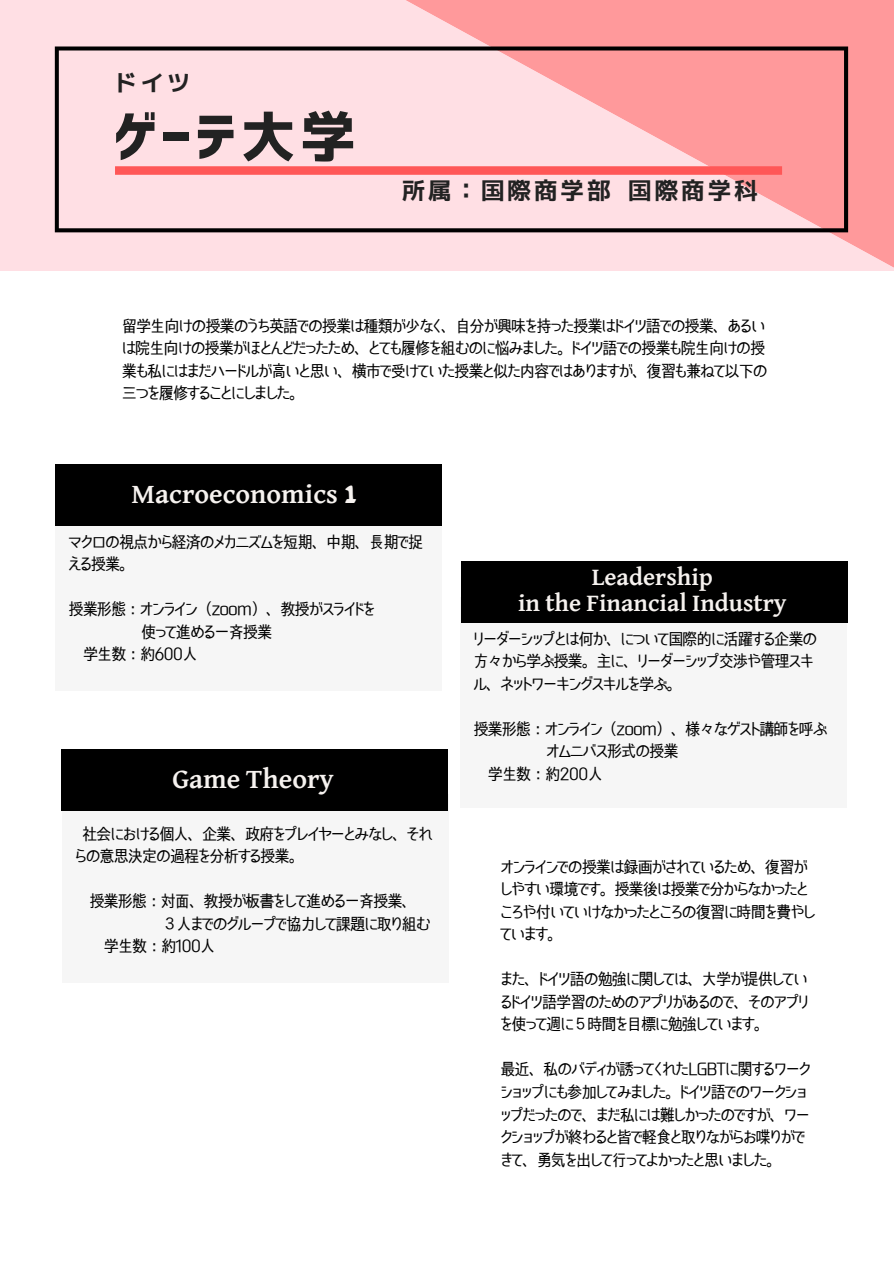
<style>
.page{position:relative;width:894px;height:1264px;background:#fff}
.page>*{position:absolute;margin:0;border:0;box-sizing:border-box;transform-origin:0 0}
.t1{font:55.95px "Corporate Logo Bold";letter-spacing:.07em;color:#222}
.t2{font:700 28.05px "David Libre";color:#f6f2ef}
.t3{font:700 25.05px "David Libre";color:#f6f2ef}
.t4{font:23.4px "mplus 1 m bold";letter-spacing:.13em;color:#222}
.t5{font:16.5px/22.5px "Smart Font UI Proportional";letter-spacing:-.06em;color:#000}
</style>
<div class="page">
<div style="left:0;top:0;width:893px;height:270px;background:#ffdfe4"></div>
<svg style="left:394px;top:0;width:499px;height:271px;fill:#ff999b"></svg>
<svg style="left:55px;top:46px;width:792px;height:186px"></svg>
<svg style="left:115px;top:166px;width:666px;height:9px;background:#ff5d5d"></svg>
<div style="left:55px;top:500px;width:386px;height:190px;background:#f6f6f6"></div>
<div style="left:55px;top:463px;width:386px;height:62px;background:#000"></div>
<div style="left:461px;top:560px;width:386px;height:62px;background:#000"></div>
<svg style="left:461px;top:622px;width:385px;height:1px"></svg>
<div style="left:62px;top:794px;width:386px;height:188px;background:#f6f6f6"></div>
<div style="left:61px;top:749px;width:386px;height:62px;background:#000"></div>
<p class="t4" style="left:114px;top:66px;width:78px">ドイツ</p>
<p class="t1" style="left:114px;top:109px;width:244px">ゲーテ大学</p>
<p class="t4" style="left:401px;top:174px;width:357px">所属：国際商学部 国際商学科</p>
<p class="t5" style="left:122px;top:314px;width:647px">留学生向けの授業のうち英語での授業は種類が少なく、自分が興味を持った授業はドイツ語での授業、あるいは院生向けの授業がほとんどだったため、とても履修を組むのに悩みました。ドイツ語での授業も院生向けの授業も私にはまだハードルが高いと思い、横市で受けていた授業と似た内容ではありますが、復習も兼ねて以下の三つを履修することにしました。</p>
<p class="t2" style="left:131px;top:481px;width:227px">Macroeconomics 1</p>
<p class="t5" style="left:68px;top:530px;width:356px">マクロの視点から経済のメカニズムを短期、中期、長期で捉える授業。</p>
<p class="t5" style="left:68px;top:597px;width:308px">授業形態：オンライン（zoom）、教授がスライドを</p>
<p class="t5" style="left:141px;top:620px;width:133px">使って進める一斉授業</p>
<p class="t5" style="left:83px;top:642px;width:116px">学生数：約600人</p>
<p class="t2" style="left:172px;top:767px;width:163px">Game Theory</p>
<p class="t5" style="left:75px;top:822px;width:360px;text-indent:7px">社会における個人、企業、政府をプレイヤーとみなし、それらの意思決定の過程を分析する授業。</p>
<p class="t5" style="left:89px;top:889px;width:329px">授業形態：対面、教授が板書をして進める一斉授業、</p>
<p class="t5" style="left:162px;top:912px;width:270px">３人までのグループで協力して課題に取り組む</p>
<p class="t5" style="left:104px;top:934px;width:113px">学生数：約100人</p>
<p class="t3" style="left:591px;top:566px;width:123px">Leadership</p>
<p class="t3" style="left:518px;top:592px;width:270px">in the Financial Industry</p>
<p class="t5" style="left:473px;top:627px;width:345px">リーダーシップとは何か、について国際的に活躍する企業の方々から学ぶ授業。主に、リーダーシップ交渉や管理スキル、ネットワーキングスキルを学ぶ。</p>
<p class="t5" style="left:473px;top:717px;width:355px">授業形態：オンライン（zoom）、様々なゲスト講師を呼ぶ</p>
<p class="t5" style="left:546px;top:739px;width:134px">オムニバス形式の授業</p>
<p class="t5" style="left:487px;top:762px;width:116px">学生数：約200人</p>
<p class="t5" style="left:500px;top:855px;width:316px">オンラインでの授業は録画がされているため、復習がしやすい環境です。授業後は授業で分からなかったところや付いていけなかったところの復習に時間を費やしています。</p>
<p class="t5" style="left:500px;top:967px;width:310px;text-align:justify">また、ドイツ語の勉強に関しては、大学が提供しているドイツ語学習のためのアプリがあるので、そのアプリを使って週に５時間を目標に勉強しています。</p>
<p class="t5" style="left:500px;top:1057px;width:311px">最近、私のバディが誘ってくれたLGBTに関するワークショップにも参加してみました。ドイツ語でのワークショップだったので、まだ私には難しかったのですが、ワークショップが終わると皆で軽食と取りながらお喋りができて、勇気を出して行ってよかったと思いました。</p>
</div>
